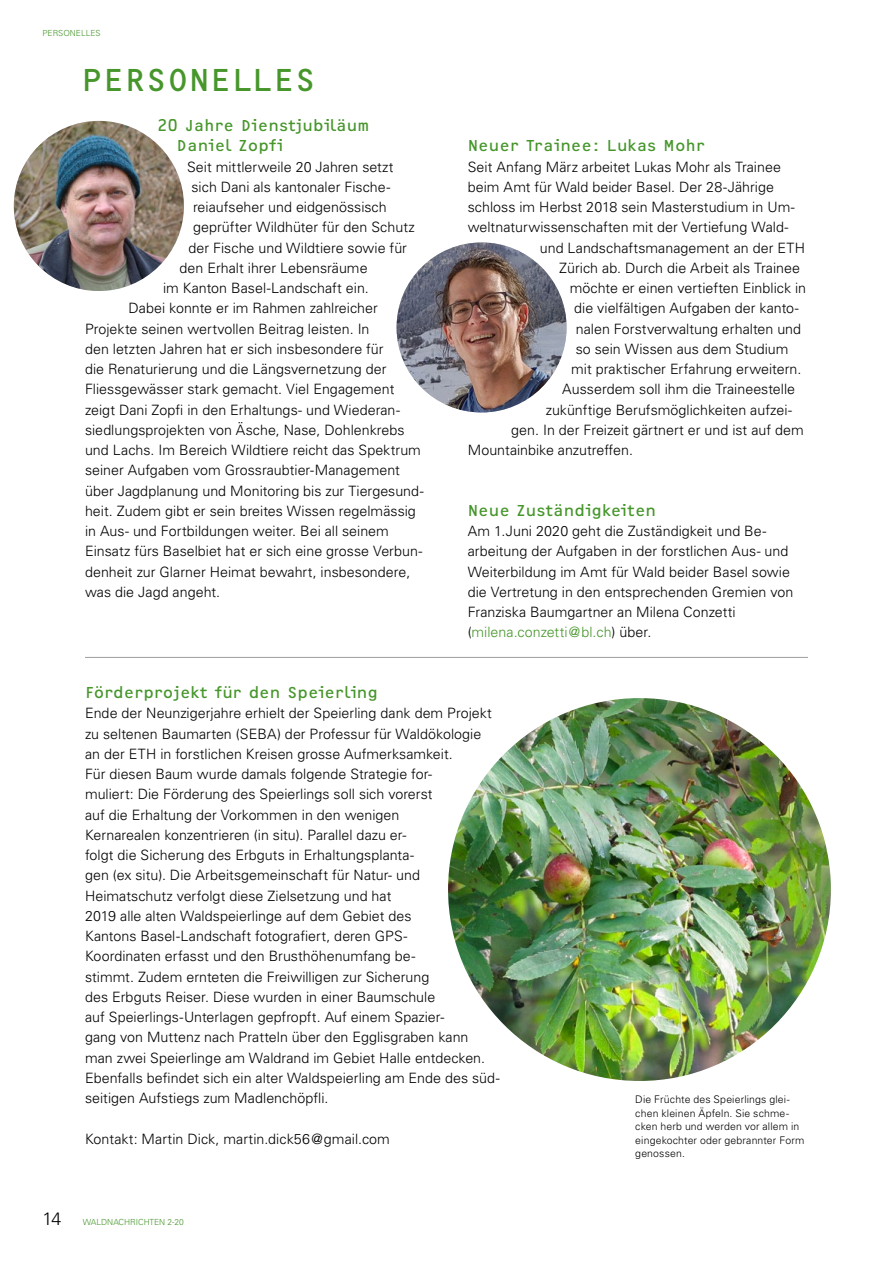
<style>
.page{position:relative;width:893px;height:1263px;background:#fff}
.page>*{position:absolute;margin:0;border:0;box-sizing:border-box;transform-origin:0 0}
.Überschrift_1__grün{font:33px "OCRF Pro";letter-spacing:.01em;color:#46962b}
.Überschrift_2__grün{font:16.5px/20.2px "OCRF Pro";color:#46962b}
.Fliesstext__Kurztext{font:300 14.25px "Univers LT Pro 45";color:#000}
.Fliesstext{font:300 14.25px/20.2px "Univers LT Pro 45";color:#000}
.Bildunterschrift__Te{font:300 10.5px/13.5px "Univers LT Pro 45";letter-spacing:.015em;color:#000}
.Seitenindex_oben{font:300 8.4px "Univers LT Std";color:#46962b}
.s1{color:#46962b}
.s2{font-size:18px;color:#000}
</style>
<div class="page">
<img style="left:14px;top:121px;width:170px;height:170px;border-radius:85px">
<img style="left:396px;top:242px;width:171px;height:170px;border-radius:85px">
<img style="left:448px;top:698px;width:383px;height:383px;border-radius:191px">
<hr style="left:85px;top:657px;width:723px;height:1px;background:#9d9d9c">
<p class="Seitenindex_oben" style="left:43px;top:28px;width:60px">PERSONELLES</p>
<p class="Überschrift_1__grün" style="left:82px;top:53px;width:236px">PERSONELLES</p>
<p class="Überschrift_2__grün" style="left:177px;top:113px;width:194px;text-indent:-20px">20 Jahre Dienstjubiläum<br>Daniel Zopfi</p>
<p class="Fliesstext__Kurztext" style="left:187px;top:157px;width:208px">Seit mittlerweile 20 Jahren setzt</p>
<p class="Fliesstext__Kurztext" style="left:192px;top:177px;width:200px">sich Dani als kantonaler Fische-</p>
<p class="Fliesstext__Kurztext" style="left:193px;top:198px;width:195px">reiaufseher und eidgenössisch</p>
<p class="Fliesstext__Kurztext" style="left:193px;top:218px;width:223px">geprüfter Wildhüter für den Schutz</p>
<p class="Fliesstext__Kurztext" style="left:189px;top:238px;width:220px">der Fische und Wildtiere sowie für</p>
<p class="Fliesstext__Kurztext" style="left:180px;top:258px;width:190px">den Erhalt ihrer Lebensräume</p>
<p class="Fliesstext__Kurztext" style="left:163px;top:279px;width:207px">im Kanton Basel-Landschaft ein.</p>
<p class="Fliesstext__Kurztext" style="left:129px;top:299px;width:251px">Dabei konnte er im Rahmen zahlreicher</p>
<p class="Fliesstext__Kurztext" style="left:85px;top:319px;width:286px">Projekte seinen wertvollen Beitrag leisten. In</p>
<p class="Fliesstext__Kurztext" style="left:85px;top:339px;width:300px">den letzten Jahren hat er sich insbesondere für</p>
<p class="Fliesstext__Kurztext" style="left:85px;top:360px;width:303px">die Renaturierung und die Längsvernetzung der</p>
<p class="Fliesstext__Kurztext" style="left:85px;top:380px;width:311px">Fliessgewässer stark gemacht. Viel Engagement</p>
<p class="Fliesstext__Kurztext" style="left:85px;top:400px;width:317px">zeigt Dani Zopfi in den Erhaltungs- und Wiederan-</p>
<p class="Fliesstext__Kurztext" style="left:85px;top:420px;width:321px">siedlungsprojekten von Äsche, Nase, Dohlenkrebs</p>
<p class="Fliesstext__Kurztext" style="left:85px;top:441px;width:337px">und Lachs. Im Bereich Wildtiere reicht das Spektrum</p>
<p class="Fliesstext__Kurztext" style="left:85px;top:461px;width:316px">seiner Aufgaben vom Grossraubtier-Management</p>
<p class="Fliesstext__Kurztext" style="left:85px;top:481px;width:340px">über Jagdplanung und Monitoring bis zur Tiergesund-</p>
<p class="Fliesstext__Kurztext" style="left:85px;top:501px;width:332px">heit. Zudem gibt er sein breites Wissen regelmässig</p>
<p class="Fliesstext__Kurztext" style="left:85px;top:522px;width:305px">in Aus- und Fortbildungen weiter. Bei all seinem</p>
<p class="Fliesstext__Kurztext" style="left:85px;top:542px;width:339px">Einsatz fürs Baselbiet hat er sich eine grosse Verbun-</p>
<p class="Fliesstext__Kurztext" style="left:85px;top:562px;width:327px">denheit zur Glarner Heimat bewahrt, insbesondere,</p>
<p class="Fliesstext__Kurztext" style="left:85px;top:582px;width:137px">was die Jagd angeht.</p>
<p class="Überschrift_2__grün" style="left:468px;top:134px;width:239px">Neuer Trainee: Lukas Mohr</p>
<p class="Fliesstext__Kurztext" style="left:468px;top:157px;width:315px">Seit Anfang März arbeitet Lukas Mohr als Trainee</p>
<p class="Fliesstext__Kurztext" style="left:468px;top:177px;width:308px">beim Amt für Wald beider Basel. Der 28-Jährige</p>
<p class="Fliesstext__Kurztext" style="left:468px;top:198px;width:329px">schloss im Herbst 2018 sein Masterstudium in Um-</p>
<p class="Fliesstext__Kurztext" style="left:468px;top:218px;width:322px">weltnaturwissenschaften mit der Vertiefung Wald-</p>
<p class="Fliesstext__Kurztext" style="left:540px;top:238px;width:267px">und Landschaftsmanagement an der ETH</p>
<p class="Fliesstext__Kurztext" style="left:559px;top:258px;width:242px">Zürich ab. Durch die Arbeit als Trainee</p>
<p class="Fliesstext__Kurztext" style="left:570px;top:279px;width:238px">möchte er einen vertieften Einblick in</p>
<p class="Fliesstext__Kurztext" style="left:574px;top:299px;width:226px">die vielfältigen Aufgaben der kanto-</p>
<p class="Fliesstext__Kurztext" style="left:576px;top:319px;width:227px">nalen Forstverwaltung erhalten und</p>
<p class="Fliesstext__Kurztext" style="left:576px;top:339px;width:214px">so sein Wissen aus dem Studium</p>
<p class="Fliesstext__Kurztext" style="left:571px;top:360px;width:232px">mit praktischer Erfahrung erweitern.</p>
<p class="Fliesstext__Kurztext" style="left:562px;top:380px;width:234px">Ausserdem soll ihm die Traineestelle</p>
<p class="Fliesstext__Kurztext" style="left:546px;top:400px;width:248px">zukünftige Berufsmöglichkeiten aufzei-</p>
<p class="Fliesstext__Kurztext" style="left:511px;top:420px;width:294px">gen. In der Freizeit gärtnert er und ist auf dem</p>
<p class="Fliesstext__Kurztext" style="left:468px;top:441px;width:167px">Mountainbike anzutreffen.</p>
<p class="Überschrift_2__grün" style="left:468px;top:498px;width:190px">Neue Zuständigkeiten</p>
<p class="Fliesstext" style="left:468px;top:520px;width:327px">Am 1.Juni 2020 geht die Zuständigkeit und Be&shy;arbeitung der Aufgaben in der forstlichen Aus- und Weiterbildung im Amt für Wald beider Basel sowie die Vertretung in den entsprechenden Gremien von Franziska Baumgartner an Milena Conzetti (<span class="s1">milena.conzetti @ bl.ch</span>) über.</p>
<p class="Überschrift_2__grün" style="left:85px;top:680px;width:295px">Förderprojekt für den Speierling</p>
<p class="Fliesstext" style="left:85px;top:703px;width:416px">Ende der Neunzigerjahre erhielt der Speierling dank dem Projekt zu seltenen Baumarten (SEBA) der Professur für Waldökologie an der ETH in forstlichen Kreisen grosse Aufmerksamkeit.<br>Für diesen Baum wurde damals folgende Strategie for-<br>muliert: Die Förderung des Speierlings soll sich vorerst<br>auf die Erhaltung der Vorkommen in den wenigen<br>Kernarealen konzentrieren (in situ). Parallel dazu er-<br>folgt die Sicherung des Erbguts in Erhaltungsplanta-<br>gen (ex situ). Die Arbeitsgemeinschaft für Natur- und Heimatschutz verfolgt diese Zielsetzung und hat<br>2019 alle alten Waldspeierlinge auf dem Gebiet des<br>Kantons Basel-Landschaft fotografiert, deren GPS-<br>Koordinaten erfasst und den Brusthöhenumfang be-<br>stimmt. Zudem ernteten die Freiwilligen zur Sicherung<br>des Erbguts Reiser. Diese wurden in einer Baumschule<br>auf Speierlings-Unterlagen gepfropft. Auf einem Spazier-<br>gang von Muttenz nach Pratteln über den Egglisgraben kann man zwei Speierlinge am Waldrand im Gebiet Halle entdecken.<br>Ebenfalls befindet sich ein alter Waldspeierling am Ende des süd&shy;seitigen Aufstiegs zum Madlenchöpfli.</p>
<p class="Fliesstext" style="left:85px;top:1128px;width:306px">Kontakt: Martin Dick, martin.dick56 @ gmail.com</p>
<p class="Seitenindex_oben" style="left:43px;top:1216px;width:143px"><span class="s2">14</span> WALDNACHRICHTEN 2-20</p>
<p class="Bildunterschrift__Te" style="left:635px;top:1092px;width:171px">Die Früchte des Speierlings glei&shy;chen kleinen Äpfeln. Sie schme&shy;cken herb und werden vor allem in eingekochter oder gebrannter Form genossen.</p>
</div>
